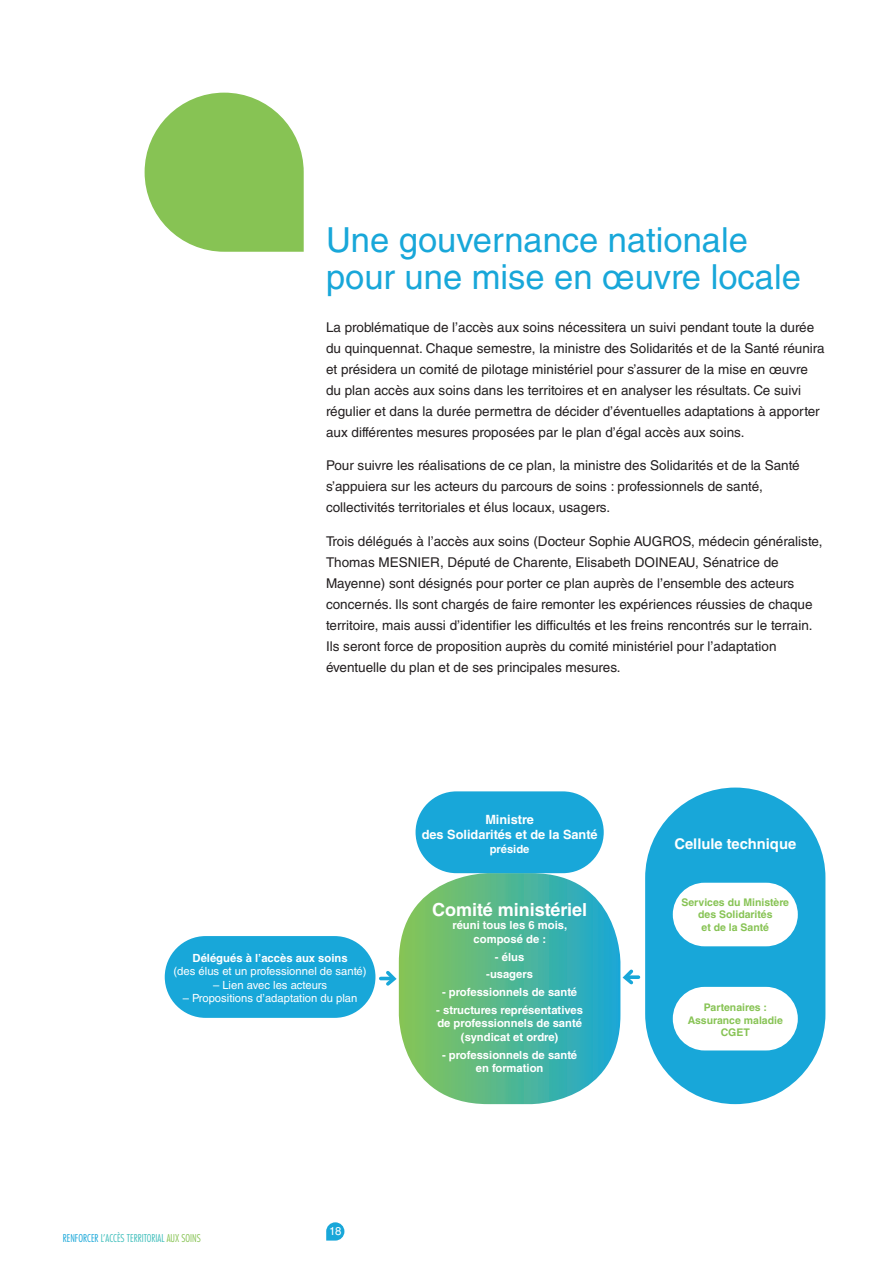
<style>
.page{position:relative;width:893px;height:1263px;background:#fff}
.page>*{position:absolute;margin:0;border:0;box-sizing:border-box;transform-origin:0 0}
.t1{font:34.5px/37.5px "Helvetica LT Std";color:#18a7d9}
.t2{font:700 18px "Helvetica LT Std";color:#fff}
.t3{font:700 14.7px "Helvetica LT Std";color:#fff}
.t4{font:13.5px/21px "Helvetica LT Std";color:#231f20}
.t5{font:700 12.75px/15.3px "Helvetica LT Std";color:#fff;text-align:center}
.t6{font:11.4px "Helvetica LT Std";color:#fff}
.t7{font:700 11.25px/13.5px "Helvetica LT Std";color:#fff;text-align:center}
.t8{font:11.25px "Helvetica LT Std";color:#fff}
.t9{font:700 10.5px/12.6px "Helvetica LT Std";color:#87c354;text-align:center}
.t10{font:300 condensed 10.5px "Futura Std";color:#3fbebb}
.s1{color:#18a7d9}
.s2{color:#87c354}
</style>
<div class="page">
<div style="left:326px;top:1222px;width:18px;height:18px;background:#18a7d9;border-radius:9px"></div>
<svg style="left:399px;top:873px;width:221px;height:231px;background:#66bfa0"></svg>
<div style="left:645px;top:787px;width:180px;height:317px;background:#18a7d9;border-radius:90px"></div>
<div style="left:416px;top:791px;width:188px;height:82px;background:#18a7d9;border-radius:41px"></div>
<div style="left:165px;top:936px;width:210px;height:82px;background:#18a7d9;border-radius:41px"></div>
<div style="left:673px;top:883px;width:125px;height:63px;background:#fff;border-radius:32px"></div>
<div style="left:673px;top:987px;width:125px;height:63px;background:#fff;border-radius:32px"></div>
<svg style="left:381px;top:967px;width:18px;height:22px"></svg>
<svg style="left:620px;top:966px;width:16px;height:22px"></svg>
<svg style="left:145px;top:93px;width:159px;height:159px"></svg>
<h1 class="t1" style="left:326px;top:221px;width:476px">Une gouvernance nationale pour une mise en œuvre locale</h1>
<p class="t4" style="left:326px;top:316px;width:500px">La problématique de l’accès aux soins nécessitera un suivi pendant toute la durée du quinquennat. Chaque semestre, la ministre des Solidarités et de la Santé réunira et présidera un comité de pilotage ministériel pour s’assurer de la mise en œuvre du plan accès aux soins dans les territoires et en analyser les résultats. Ce suivi régulier et dans la durée permettra de décider d’éventuelles adaptations à apporter aux différentes mesures proposées par le plan d’égal accès aux soins.</p>
<p class="t4" style="left:326px;top:455px;width:475px">Pour suivre les réalisations de ce plan, la ministre des Solidarités et de la Santé s’appuiera sur les acteurs du parcours de soins : professionnels de santé, collectivités territoriales et élus locaux, usagers.</p>
<p class="t4" style="left:326px;top:531px;width:498px">Trois délégués à l’accès aux soins (Docteur Sophie AUGROS, médecin généraliste, Thomas MESNIER, Député de Charente, Elisabeth DOINEAU, Sénatrice de Mayenne) sont désignés pour porter ce plan auprès de l’ensemble des acteurs concernés. Ils sont chargés de faire remonter les expériences réussies de chaque territoire, mais aussi d’identifier les difficultés et les freins rencontrés sur le terrain.<br>Ils seront force de proposition auprès du comité ministériel pour l’adaptation éventuelle du plan et de ses principales mesures.</p>
<p class="t7" style="left:193px;top:951px;width:157px">Délégués à l’accès aux soins</p>
<p class="t8" style="left:174px;top:965px;width:195px">(des élus et un professionnel de santé)</p>
<p class="t8" style="left:213px;top:978px;width:116px">– Lien avec les acteurs</p>
<p class="t8" style="left:183px;top:992px;width:176px">– Propositions d’adaptation du plan</p>
<p class="t5" style="left:422px;top:811px;width:177px">Ministre<br>des Solidarités et de la Santé</p>
<p class="t7" style="left:490px;top:842px;width:41px">préside</p>
<h2 class="t2" style="left:432px;top:898px;width:157px">Comité ministériel</h2>
<p class="t7" style="left:453px;top:918px;width:116px">réuni tous les 6 mois, composé de :</p>
<p class="t7" style="left:486px;top:947px;width:48px;line-height:17.7px">- élus -usagers</p>
<p class="t7" style="left:442px;top:985px;width:137px">- professionnels de santé</p>
<p class="t7" style="left:436px;top:1003px;width:148px">- structures représentatives de professionnels de santé (syndicat et ordre)</p>
<p class="t7" style="left:442px;top:1048px;width:137px">- professionnels de santé en formation</p>
<p class="t10" style="left:63px;top:1231px;width:140px"><span class="s1">RENFORCER</span> L’ACCÈS TERRITORIAL <span class="s2">AUX SOINS</span></p>
<p class="t6" style="left:329px;top:1225px;width:14px">18</p>
<p class="t3" style="left:674px;top:834px;width:123px">Cellule technique</p>
<p class="t9" style="left:681px;top:895px;width:109px">Services du Ministère des Solidarités<br>et de la Santé</p>
<p class="t9" style="left:688px;top:1001px;width:97px">Partenaires :<br>Assurance maladie<br>CGET</p>
</div>
